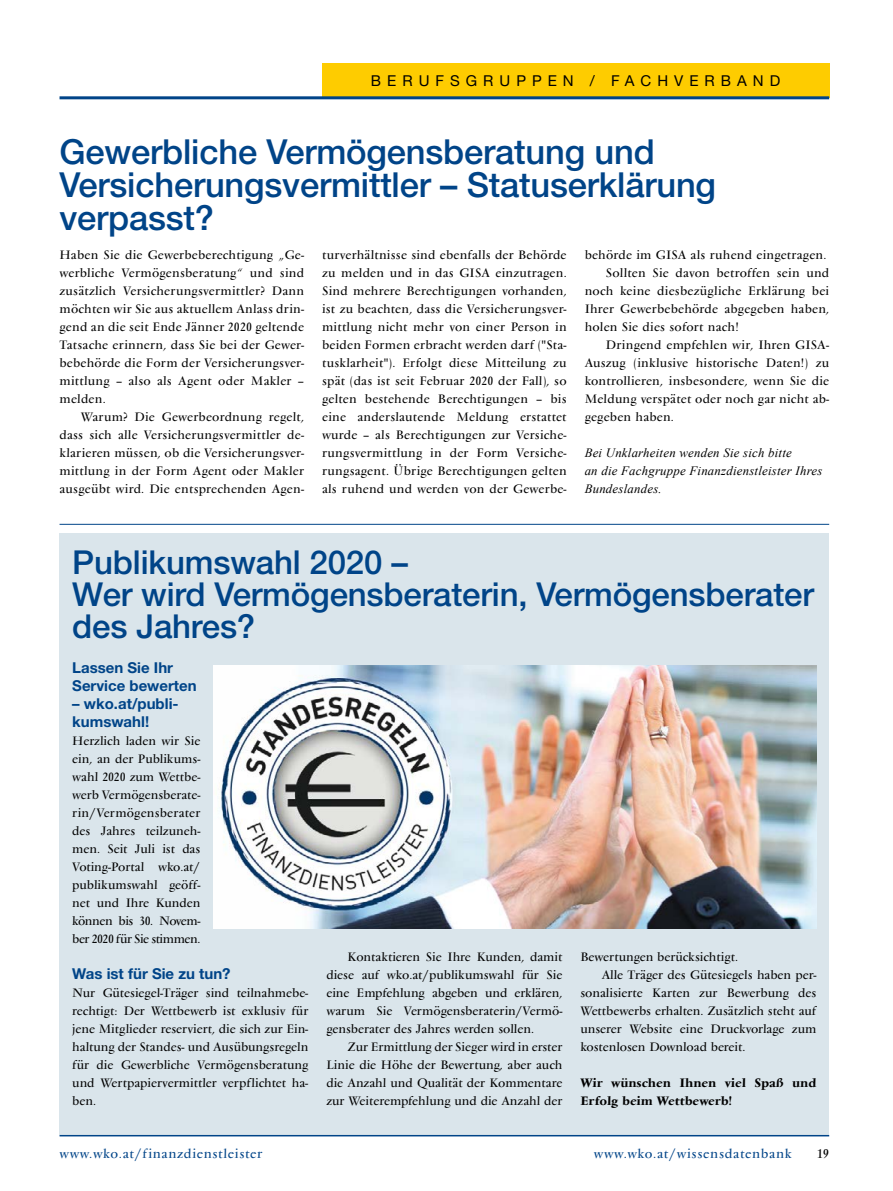
<style>
.page{position:relative;width:893px;height:1191px;background:#fff}
.page>*{position:absolute;margin:0;border:0;box-sizing:border-box;transform-origin:0 0}
.t1{font:500 34.5px/33px "Helvetica Neue LT Std";letter-spacing:-.005em;color:#048}
.t2{font:500 33px/32.1px "Helvetica Neue LT Std";letter-spacing:-.005em;color:#048}
.t3{font:700 15px/18px "Helvetica Neue LT Std";color:#048}
.t4{font:15px "Helvetica Neue LT Std";letter-spacing:.4em;color:#000}
.t5{font:13.5px "Vendome";letter-spacing:.05em;color:#048}
.t6{font:13.5px "Vendome";color:#000}
.t7{font:12.75px/18px "Vendome";letter-spacing:.005em;color:#000;text-align:justify}
.t8{font:italic 12.75px/18px "Times New Roman";letter-spacing:.02em;color:#000}
.t9{font:700 12.75px/18px "Vendome";color:#000}
</style>
<div class="page">
<div style="left:60px;top:534px;width:769px;height:601px;background:#dae5eb"></div>
<hr style="left:60px;top:524px;width:769px;height:1px;background:#048">
<hr style="left:60px;top:1135px;width:769px;height:1px;background:#048">
<img style="left:213px;top:665px;width:603px;height:263px">
<div style="left:322px;top:64px;width:507px;height:34px;background:#fecc00"></div>
<hr style="left:60px;top:96px;width:769px;height:3px;background:#048">
<p class="t4" style="left:371px;top:72px;width:411px">BERUFSGRUPPEN / FACHVERBAND</p>
<h1 class="t1" style="left:60px;top:135px;width:658px">Gewerbliche Vermögensberatung und<br>Versicherungsvermittler – Statuserklärung verpasst?</h1>
<p class="t7" style="left:60px;top:245px;width:246px">Haben Sie die Gewerbeberechtigung „Ge&shy;werbliche Vermögensberatung“ und sind zusätzlich Versicherungsvermittler? Dann möchten wir Sie aus aktuellem Anlass drin&shy;gend an die seit Ende Jänner 2020 geltende Tatsache erinnern, dass Sie bei der Gewer&shy;bebehörde die Form der Versicherungsver&shy;mittlung – also als Agent oder Makler – melden.</p>
<p class="t7" style="left:60px;top:408px;width:246px;text-indent:21px">Warum? Die Gewerbeordnung regelt, dass sich alle Versicherungsvermittler de&shy;klarieren müssen, ob die Versicherungsver&shy;mittlung in der Form Agent oder Makler ausgeübt wird. Die entsprechenden Agen-</p>
<p class="t7" style="left:322px;top:246px;width:246px">turverhältnisse sind ebenfalls der Behörde zu melden und in das GISA einzutragen.<br>Sind mehrere Berechtigungen vorhanden, ist zu beachten, dass die Versicherungsver&shy;mittlung nicht mehr von einer Person in beiden Formen erbracht werden darf ("Sta&shy;tusklarheit"). Erfolgt diese Mitteilung zu spät (das ist seit Februar 2020 der Fall), so gelten bestehende Berechtigungen – bis eine anderslautende Meldung erstattet wurde – als Berechtigungen zur Versiche&shy;rungsvermittlung in der Form Versiche&shy;rungsagent. Übrige Berechtigungen gelten als ruhend und werden von der Gewerbe-</p>
<p class="t7" style="left:585px;top:246px;width:243px">behörde im GISA als ruhend eingetragen.</p>
<p class="t7" style="left:606px;top:264px;width:225px">Sollten Sie davon betroffen sein und</p>
<p class="t7" style="left:585px;top:282px;width:246px">noch keine diesbezügliche Erklärung bei</p>
<p class="t7" style="left:585px;top:300px;width:246px">Ihrer Gewerbebehörde abgegeben haben,</p>
<p class="t7" style="left:585px;top:318px;width:155px">holen Sie dies sofort nach!</p>
<p class="t7" style="left:606px;top:336px;width:225px">Dringend empfehlen wir, Ihren GISA-</p>
<p class="t7" style="left:585px;top:354px;width:246px">Auszug (inklusive historische Daten!) zu</p>
<p class="t7" style="left:585px;top:372px;width:246px">kontrollieren, insbesondere, wenn Sie die</p>
<p class="t7" style="left:585px;top:390px;width:246px">Meldung verspätet oder noch gar nicht ab-</p>
<p class="t7" style="left:585px;top:408px;width:91px">gegeben haben.</p>
<p class="t8" style="left:585px;top:443px;width:239px">Bei Unklarheiten wenden Sie sich bitte<br>an die Fachgruppe Finanzdienstleister Ihres<br>Bundeslandes.</p>
<h2 class="t2" style="left:72px;top:545px;width:743px">Publikumswahl 2020 –<br>Wer wird Vermögensberaterin, Vermögensberater des Jahres?</h2>
<p class="t3" style="left:72px;top:658px;width:126px">Lassen Sie Ihr<br>Service bewerten</p>
<p class="t3" style="left:72px;top:694px;width:108px">– wko.at/publi&shy;kumswahl!</p>
<p class="t7" style="left:72px;top:731px;width:130px">Herzlich laden wir Sie ein, an der Publikums&shy;wahl 2020 zum Wettbe&shy;werb Vermögensberate&shy;rin/Vermögensberater des Jahres teilzuneh&shy;men. Seit Juli ist das Voting-Portal wko.at/ publikumswahl geöff&shy;net und Ihre Kunden können bis 30. Novem&shy;ber 2020 für Sie stimmen.</p>
<p class="t3" style="left:72px;top:964px;width:160px">Was ist für Sie zu tun?</p>
<p class="t7" style="left:72px;top:983px;width:238px">Nur Gütesiegel-Träger sind teilnahmebe&shy;rechtigt: Der Wettbewerb ist exklusiv für jene Mitglieder reserviert, die sich zur Ein&shy;haltung der Standes- und Ausübungsregeln für die Gewerbliche Vermögensberatung und Wertpapiervermittler verpflichtet ha&shy;ben.</p>
<p class="t7" style="left:326px;top:948px;width:238px;text-indent:21px">Kontaktieren Sie Ihre Kunden, damit diese auf wko.at/publikumswahl für Sie eine Empfehlung abgeben und erklären, warum Sie Vermögensberaterin/Vermö&shy;gensberater des Jahres werden sollen.</p>
<p class="t7" style="left:326px;top:1038px;width:238px;text-indent:21px">Zur Ermittlung der Sieger wird in erster Linie die Höhe der Bewertung, aber auch die Anzahl und Qualität der Kommentare zur Weiterempfehlung und die Anzahl der</p>
<p class="t7" style="left:580px;top:948px;width:159px">Bewertungen berücksichtigt.</p>
<p class="t7" style="left:602px;top:966px;width:216px">Alle Träger des Gütesiegels haben per-</p>
<p class="t7" style="left:580px;top:984px;width:238px">sonalisierte Karten zur Bewerbung des</p>
<p class="t7" style="left:580px;top:1002px;width:238px">Wettbewerbs erhalten. Zusätzlich steht auf</p>
<p class="t7" style="left:580px;top:1020px;width:238px">unserer Website eine Druckvorlage zum</p>
<p class="t7" style="left:580px;top:1038px;width:167px">kostenlosen Download bereit.</p>
<p class="t9" style="left:580px;top:1073px;width:238px">Wir wünschen Ihnen viel Spaß und<br>Erfolg beim Wettbewerb!</p>
<p class="t5" style="left:60px;top:1146px;width:204px">www.wko.at/finanzdienstleister</p>
<p class="t5" style="left:594px;top:1146px;width:199px">www.wko.at/wissensdatenbank</p>
<p class="t6" style="left:817px;top:1146px;width:14px">19</p>
</div>
